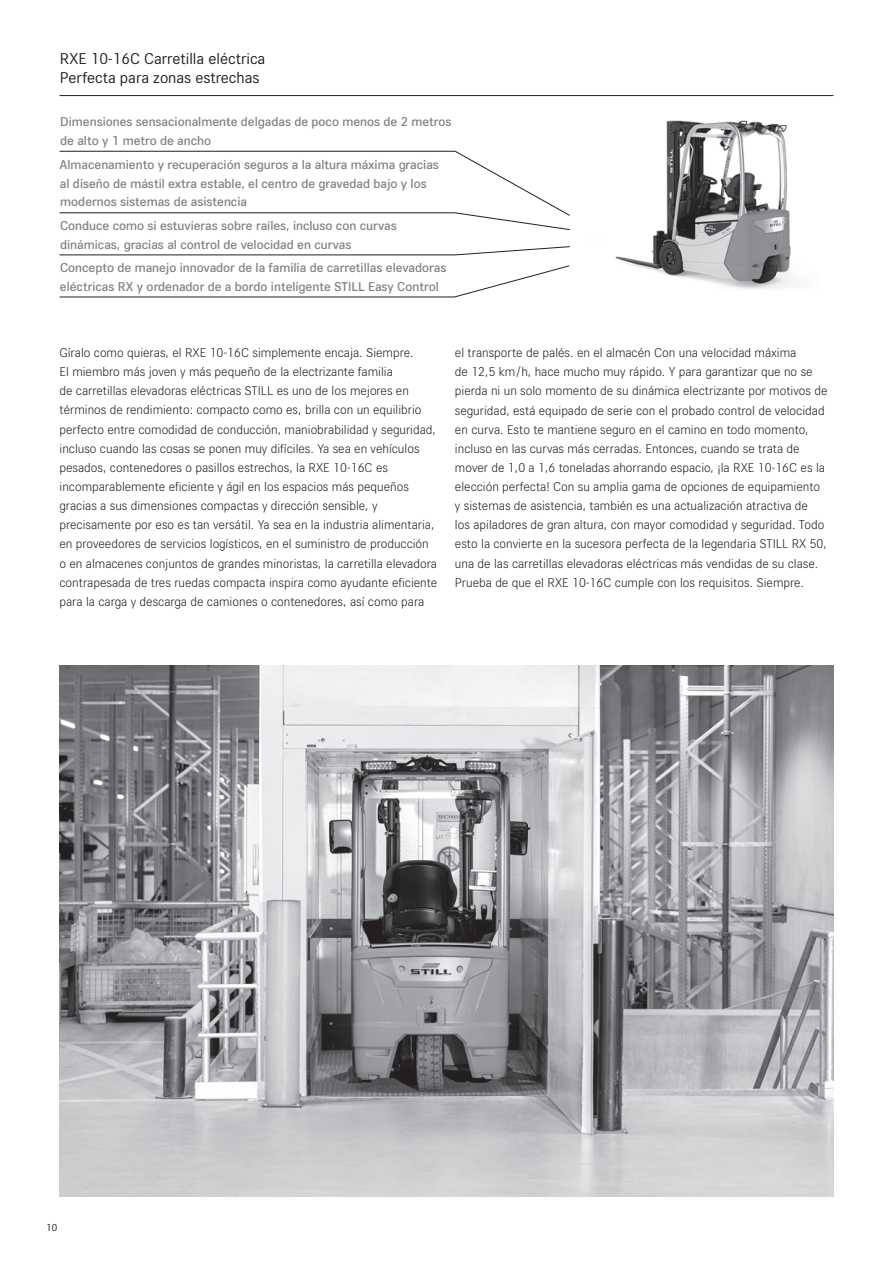
<style>
.page{position:relative;width:893px;height:1263px;background:#fff}
.page>*{position:absolute;margin:0;border:0;box-sizing:border-box;transform-origin:0 0}
.t1{font:16.5px/19px "STILL Type";color:#231f20}
.t2{font:300 13.5px/19.2px "STILL Type";color:#231f20}
.t3{font:500 13.5px/18.8px "STILL Type";color:#808285}
.t4{font:10.5px "STILL Type";color:#231f20}
</style>
<div class="page">
<img style="left:60px;top:665px;width:773px;height:531px">
<img style="left:615px;top:120px;width:179px;height:169px">
<hr style="left:60px;top:95px;width:773px;height:1px;background:#231f20">
<hr style="left:60px;top:151px;width:395px;height:1px;background:#231f20">
<hr style="left:60px;top:213px;width:395px;height:1px;background:#231f20">
<hr style="left:60px;top:255px;width:395px;height:1px;background:#231f20">
<hr style="left:60px;top:297px;width:395px;height:1px;background:#231f20">
<svg style="left:455px;top:246px;width:115px;height:9px"></svg>
<svg style="left:455px;top:265px;width:115px;height:32px"></svg>
<svg style="left:454px;top:151px;width:116px;height:79px"></svg>
<p class="t1" style="left:60px;top:48px;width:207px">RXE 10-16C Carretilla eléctrica<br>Perfecta para zonas estrechas</p>
<p class="t3" style="left:60px;top:112px;width:393px">Dimensiones sensacionalmente delgadas de poco menos de 2 metros de alto y 1 metro de ancho</p>
<p class="t3" style="left:59px;top:154px;width:381px">Almacenamiento y recuperación seguros a la altura máxima gracias al diseño de mástil extra estable, el centro de gravedad bajo y los modernos sistemas de asistencia</p>
<p class="t3" style="left:60px;top:215px;width:338px">Conduce como si estuvieras sobre raíles, incluso con curvas dinámicas, gracias al control de velocidad en curvas</p>
<p class="t3" style="left:60px;top:257px;width:388px">Concepto de manejo innovador de la familia de carretillas elevadoras eléctricas RX y ordenador de a bordo inteligente STILL Easy Control</p>
<p class="t2" style="left:60px;top:342px;width:379px">Gíralo como quieras, el RXE 10-16C simplemente encaja. Siempre.<br>El miembro más joven y más pequeño de la electrizante familia<br>de carretillas elevadoras eléctricas STILL es uno de los mejores en términos de rendimiento: compacto como es, brilla con un equilibrio perfecto entre comodidad de conducción, maniobrabilidad y seguridad, incluso cuando las cosas se ponen muy difíciles. Ya sea en vehículos pesados, contenedores o pasillos estrechos, la RXE 10-16C es incomparablemente eficiente y ágil en los espacios más pequeños gracias a sus dimensiones compactas y dirección sensible, y precisamente por eso es tan versátil. Ya sea en la industria alimentaria, en proveedores de servicios logísticos, en el suministro de producción o en almacenes conjuntos de grandes minoristas, la carretilla elevadora contrapesada de tres ruedas compacta inspira como ayudante eficiente para la carga y descarga de camiones o contenedores, así como para</p>
<p class="t2" style="left:455px;top:342px;width:374px">el transporte de palés. en el almacén Con una velocidad máxima<br>de 12,5 km/h, hace mucho muy rápido. Y para garantizar que no se pierda ni un solo momento de su dinámica electrizante por motivos de seguridad, está equipado de serie con el probado control de velocidad en curva. Esto te mantiene seguro en el camino en todo momento, incluso en las curvas más cerradas. Entonces, cuando se trata de mover de 1,0 a 1,6 toneladas ahorrando espacio, ¡la RXE 10-16C es la elección perfecta! Con su amplia gama de opciones de equipamiento y sistemas de asistencia, también es una actualización atractiva de<br>los apiladores de gran altura, con mayor comodidad y seguridad. Todo esto la convierte en la sucesora perfecta de la legendaria STILL RX 50, una de las carretillas elevadoras eléctricas más vendidas de su clase.<br>Prueba de que el RXE 10-16C cumple con los requisitos. Siempre.</p>
<p class="t4" style="left:46px;top:1220px;width:13px">10</p>
</div>
